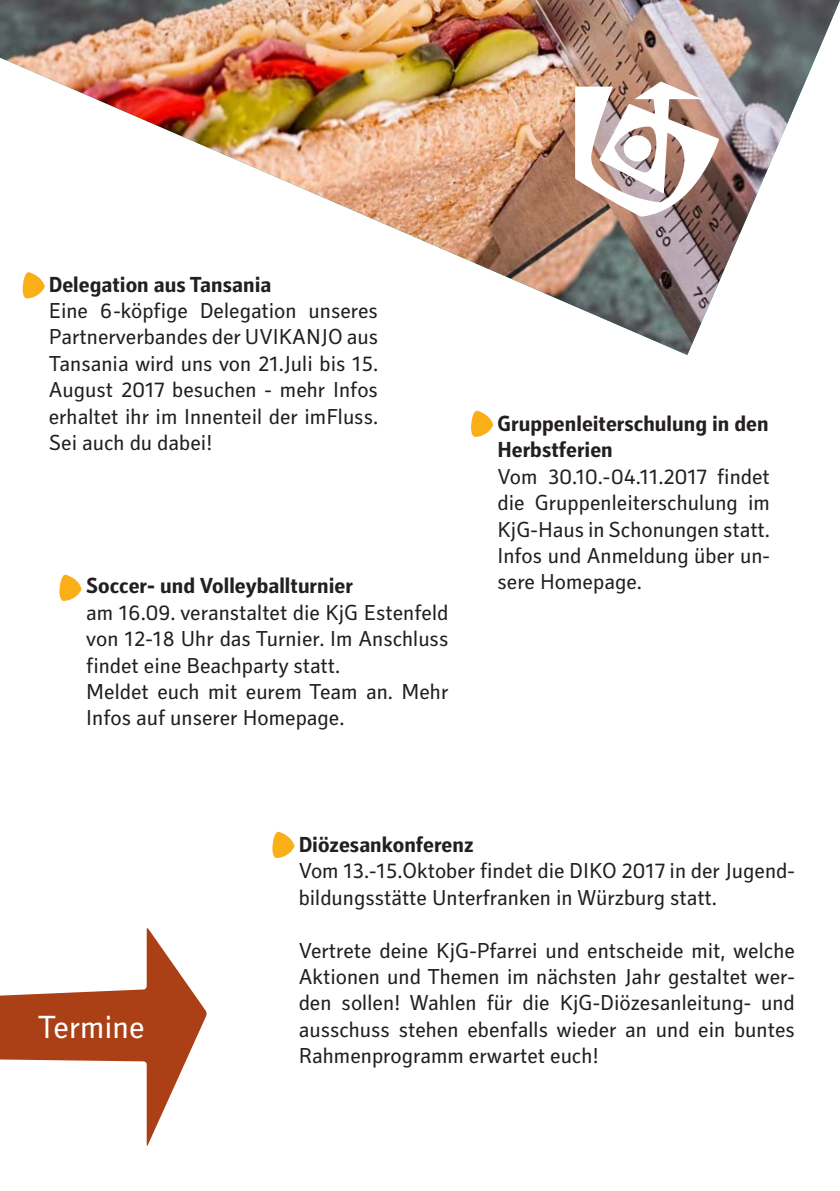
<style>
.page{position:relative;width:840px;height:1191px;background:#fff}
.page>*{position:absolute;margin:0;border:0;box-sizing:border-box;transform-origin:0 0}
.t1{font:32.6px "Secca Kj G";color:#fff}
.t2{font:22px/26.4px "Secca Kj G";color:#231f20;text-align:justify}
.t3{font:700 22px/26.4px "Secca Kj G";color:#231f20}
</style>
<div class="page">
<img style="left:0;top:0;width:839px;height:355px">
<svg style="left:574px;top:81px;width:144px;height:136px"></svg>
<svg style="left:0;top:928px;width:207px;height:218px"></svg>
<svg style="left:59px;top:574px;width:23px;height:27px"></svg>
<svg style="left:23px;top:271px;width:22px;height:28px"></svg>
<svg style="left:471px;top:410px;width:22px;height:27px"></svg>
<svg style="left:272px;top:831px;width:22px;height:27px"></svg>
<p class="t3" style="left:49px;top:272px;width:224px">Delegation aus Tansania</p>
<p class="t2" style="left:49px;top:298px;width:330px">Eine 6-köpfige Delegation unseres Partnerverbandes der UVIKANJO aus Tansania wird uns von 21.Juli bis 15.<br>August 2017 besuchen - mehr Infos erhaltet ihr im Innenteil der imFluss.<br>Sei auch du dabei!</p>
<p class="t3" style="left:497px;top:411px;width:273px">Gruppenleiterschulung in den<br>Herbstferien</p>
<p class="t2" style="left:497px;top:464px;width:274px">Vom 30.10.-04.11.2017 findet die Gruppenleiterschulung im KjG-Haus in Schonungen statt.<br>Infos und Anmeldung über un-</p>
<p class="t3" style="left:86px;top:573px;width:268px">Soccer- und Volleyballturnier</p>
<p class="t2" style="left:497px;top:569px;width:146px">sere Homepage.</p>
<p class="t2" style="left:86px;top:600px;width:363px;text-align:left">am 16.09. veranstaltet die KjG Estenfeld von 12-18 Uhr das Turnier. Im Anschluss findet eine Beachparty statt.<br>Meldet euch mit eurem Team an. Mehr Infos auf unserer Homepage.</p>
<h1 class="t1" style="left:38px;top:1009px;width:108px">Termine</h1>
<p class="t3" style="left:298px;top:832px;width:176px">Diözesankonferenz</p>
<p class="t2" style="left:298px;top:858px;width:497px">Vom 13.-15.Oktober findet die DIKO 2017 in der Jugend&shy;bildungsstätte Unterfranken in Würzburg statt.</p>
<p class="t2" style="left:298px;top:937px;width:497px">Vertrete deine KjG-Pfarrei und entscheide mit, welche Aktionen und Themen im nächsten Jahr gestaltet wer&shy;den sollen! Wahlen für die KjG-Diözesanleitung- und ausschuss stehen ebenfalls wieder an und ein buntes Rahmenprogramm erwartet euch!</p>
</div>
